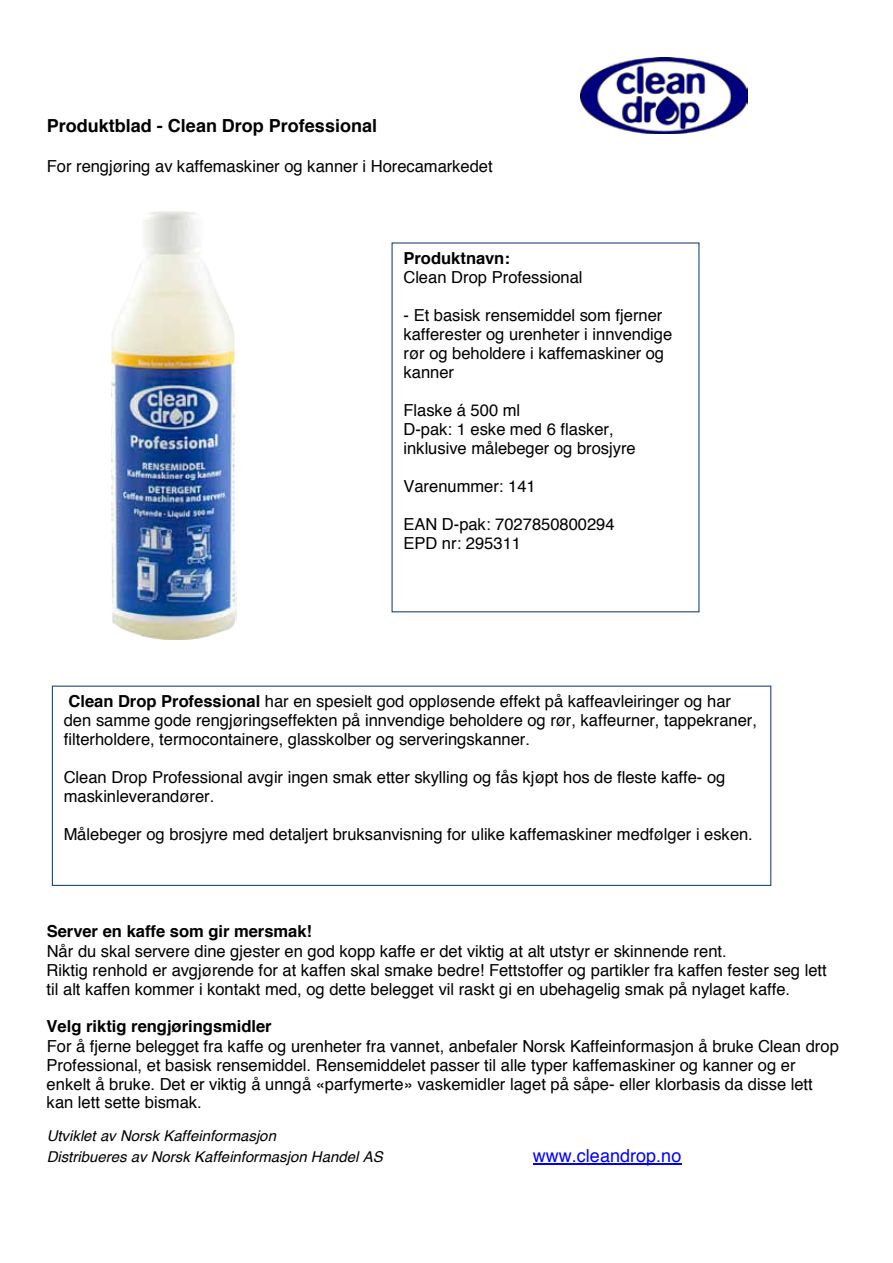
<style>
.page{position:relative;width:893px;height:1263px;background:#fff}
.page>*{position:absolute;margin:0;border:0;box-sizing:border-box;transform-origin:0 0}
.t1{font:700 18px "Helvetica";color:#000}
.t2{font:18px "Helvetica";letter-spacing:.005em;color:#00f}
.t3{font:16.5px/18.9px "Helvetica";color:#000}
.t4{font:700 16.5px "Helvetica";color:#000}
.t5{font:italic 15px/20.1px "Helvetica";color:#000}
.s1{font-weight:700}
</style>
<div class="page">
<img style="left:580px;top:57px;width:167px;height:77px">
<hr style="left:533px;top:1164px;width:148px;height:1px;background:#00f">
<div style="left:52px;top:686px;width:719px;height:200px;border:1px solid #1f497d"></div>
<img style="left:111px;top:212px;width:125px;height:428px">
<p class="t1" style="left:47px;top:111px;width:332px">Produktblad - Clean Drop Professional</p>
<p class="t3" style="left:47px;top:157px;width:447px">For rengjøring av kaffemaskiner og kanner i Horecamarkedet</p>
<p class="t4" style="left:403px;top:245px;width:108px">Produktnavn:</p>
<p class="t3" style="left:403px;top:268px;width:181px">Clean Drop Professional</p>
<p class="t3" style="left:403px;top:306px;width:270px">- Et basisk rensemiddel som fjerner kafferester og urenheter i innvendige rør og beholdere i kaffemaskiner og kanner</p>
<p class="t3" style="left:403px;top:401px;width:234px">Flaske á 500 ml<br>D-pak: 1 eske med 6 flasker, inklusive målebeger og brosjyre</p>
<p class="t3" style="left:403px;top:477px;width:134px">Varenummer: 141</p>
<p class="t3" style="left:403px;top:515px;width:213px">EAN D-pak: 7027850800294<br>EPD nr: 295311</p>
<p class="t3" style="left:64px;top:692px;width:694px"><span class="s1">Clean Drop Professional</span> har en spesielt god oppløsende effekt på kaffeavleiringer og har den samme gode rengjøringseffekten på innvendige beholdere og rør, kaffeurner, tappekraner, filterholdere, termocontainere, glasskolber og serveringskanner.</p>
<p class="t3" style="left:64px;top:769px;width:663px">Clean Drop Professional avgir ingen smak etter skylling og fås kjøpt hos de fleste kaffe- og maskinleverandører.</p>
<p class="t3" style="left:64px;top:826px;width:690px">Målebeger og brosjyre med detaljert bruksanvisning for ulike kaffemaskiner medfølger i esken.</p>
<p class="t4" style="left:47px;top:918px;width:267px">Server en kaffe som gir mersmak!</p>
<p class="t3" style="left:47px;top:942px;width:781px">Når du skal servere dine gjester en god kopp kaffe er det viktig at alt utstyr er skinnende rent.<br>Riktig renhold er avgjørende for at kaffen skal smake bedre! Fettstoffer og partikler fra kaffen fester seg lett til alt kaffen kommer i kontakt med, og dette belegget vil raskt gi en ubehagelig smak på nylaget kaffe.</p>
<p class="t4" style="left:47px;top:1013px;width:226px">Velg riktig rengjøringsmidler</p>
<p class="t3" style="left:47px;top:1037px;width:793px">For å fjerne belegget fra kaffe og urenheter fra vannet, anbefaler Norsk Kaffeinformasjon å bruke Clean drop Professional, et basisk rensemiddel. Rensemiddelet passer til alle typer kaffemaskiner og kanner og er enkelt å bruke. Det er viktig å unngå «parfymerte» vaskemidler laget på såpe- eller klorbasis da disse lett kan lett sette bismak.</p>
<p class="t5" style="left:47px;top:1126px;width:337px">Utviklet av Norsk Kaffeinformasjon<br>Distribueres av Norsk Kaffeinformasjon Handel AS</p>
<p class="t2" style="left:533px;top:1141px;width:150px">www.cleandrop.no</p>
</div>
